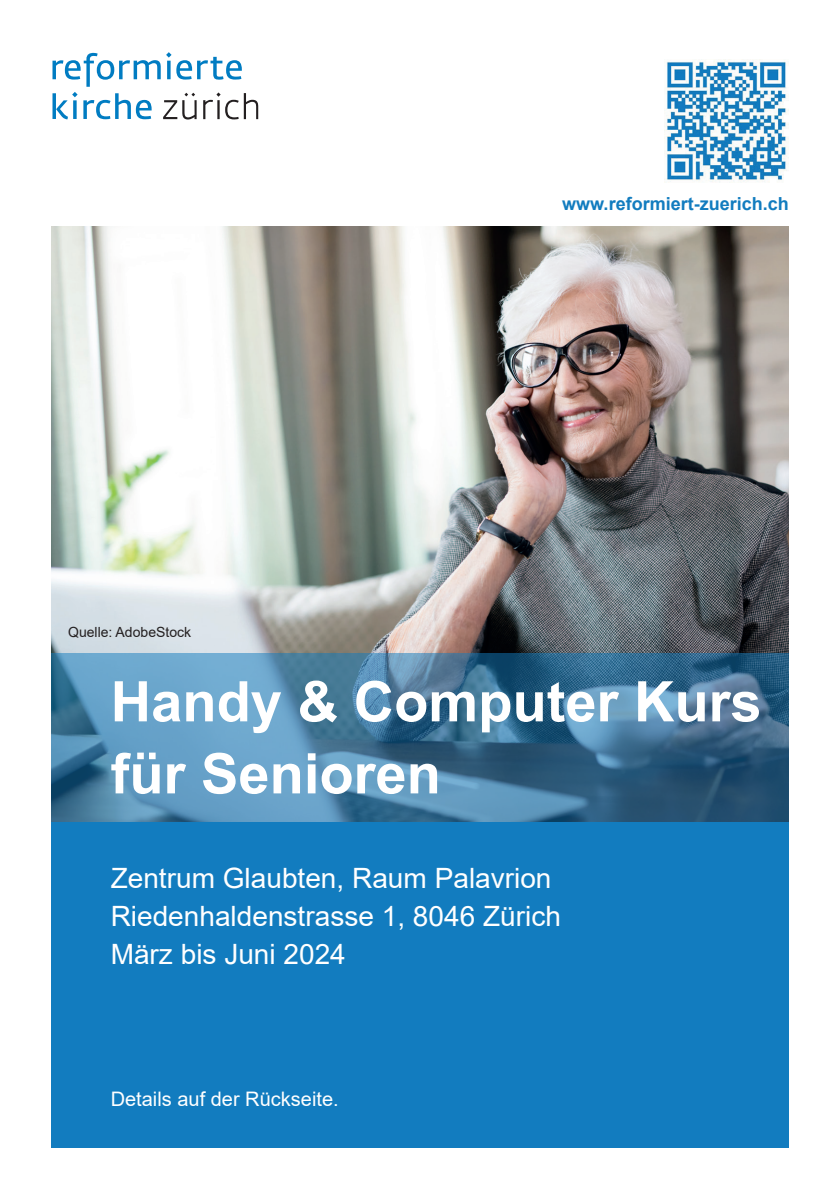
<style>
.page{position:relative;width:840px;height:1191px;background:#fff}
.page>*{position:absolute;margin:0;border:0;box-sizing:border-box;transform-origin:0 0}
.t1{font:700 56px/72px "Arial";color:#fff}
.t2{font:28px/38px "Arial";color:#fff}
.t3{font:20px "Arial";color:#fff}
.t4{font:700 18px "Arial";color:#127cbf}
.t5{font:14px "Arial";color:#231f20}
</style>
<div class="page">
<img style="left:51px;top:227px;width:737px;height:427px">
<svg style="left:52px;top:52px;width:206px;height:67px"></svg>
<img style="left:664px;top:59px;width:124px;height:124px">
<svg style="left:51px;top:654px;width:737px;height:168px;background:#497ea1"></svg>
<div style="left:51px;top:822px;width:737px;height:325px;background:#127cbf"></div>
<p class="t5" style="left:68px;top:622px;width:124px">Quelle: AdobeStock</p>
<p class="t4" style="left:562px;top:190px;width:228px">www.reformiert-zuerich.ch</p>
<h1 class="t1" style="left:111px;top:666px;width:652px">Handy &amp; Computer Kurs für Senioren</h1>
<p class="t2" style="left:111px;top:858px;width:451px">Zentrum Glaubten, Raum Palavrion<br>Riedenhaldenstrasse 1, 8046 Zürich<br>März bis Juni 2024</p>
<p class="t3" style="left:111px;top:1085px;width:229px">Details auf der Rückseite.</p>
</div>
